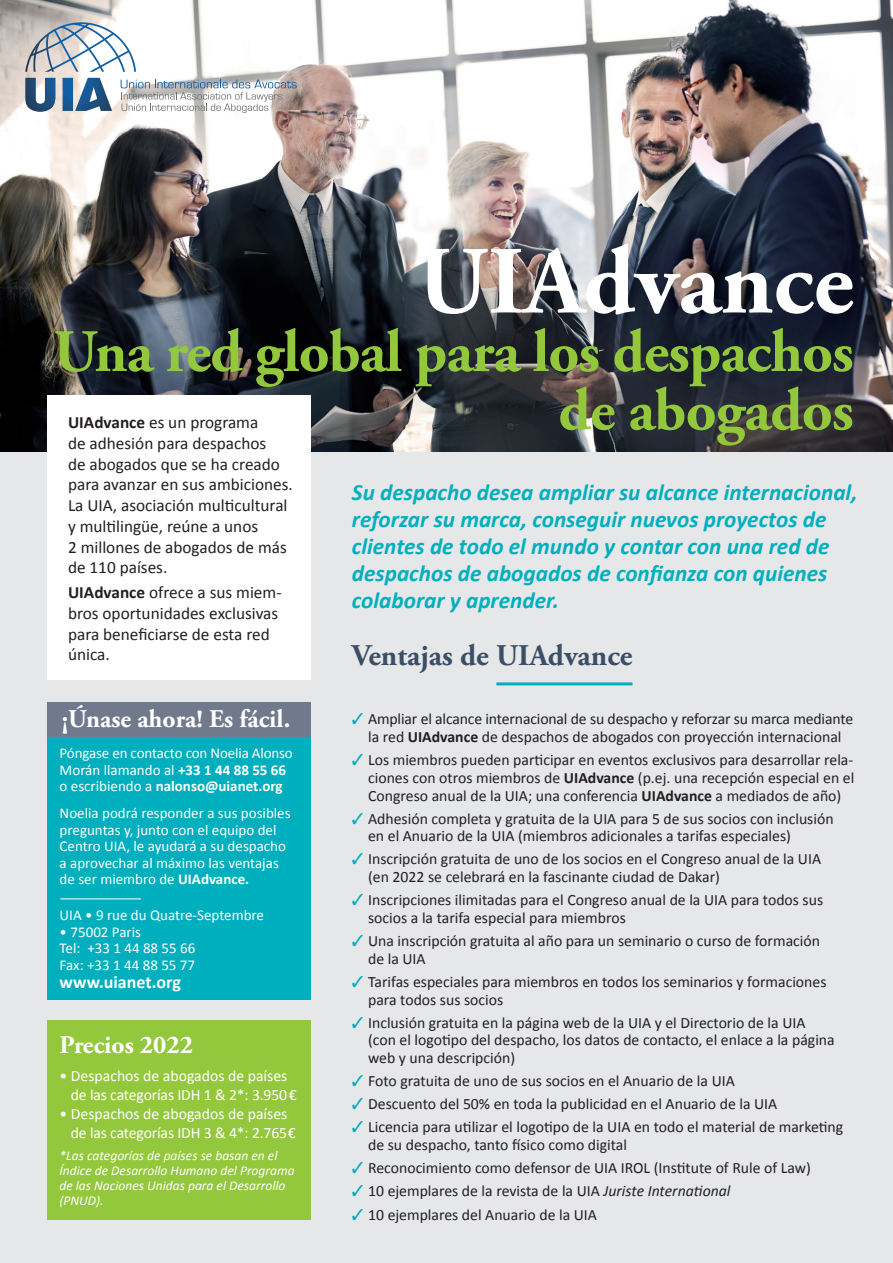
<style>
.page{position:relative;width:893px;height:1263px;background:#e6e7e9}
.page>*{position:absolute;margin:0;border:0;box-sizing:border-box;transform-origin:0 0}
.t1{font:700 96px "Adobe Garamond Pro";color:#fff}
.t2{font:700 60px/58.5px "Adobe Garamond Pro";letter-spacing:-.015em;color:#94c83c;text-align:right}
.t3{font:700 30px "Adobe Garamond Pro";color:#3a4f65}
.t4{font:700 25.5px "Adobe Garamond Pro";color:#fff}
.t5{font:italic 700 23.25px/27px "Calibri";color:#00afbe}
.t6{font:700 18px "Calibri";color:#fff}
.t7{font:17.25px/20.7px "Calibri";color:#231f20}
.t8{font:15.75px/17.9px "Calibri";color:#231f20}
.t9{font:15.75px/18.9px "Calibri";color:#fff}
.t10{font:15px/16.5px "Calibri";color:#fff}
.t11{font:italic 13.5px/15px "Calibri";color:#fff}
.s1{font-weight:700}
.s2{color:#00afbe}
.s3{font-style:italic}
</style>
<div class="page">
<img style="left:0;top:0;width:893px;height:451px">
<div style="left:47px;top:395px;width:263px;height:285px;background:#fff"></div>
<svg style="left:121px;top:80px;width:176px;height:33px;background:#c8cacc"></svg>
<svg style="left:25px;top:78px;width:31px;height:34px"></svg>
<svg style="left:63px;top:78px;width:49px;height:33px;background:#668caf"></svg>
<svg style="left:25px;top:22px;width:111px;height:50px;background:#c5cdd5"></svg>
<hr style="left:496px;top:682px;width:136px;height:3px;background:#00afbe">
<div style="left:47px;top:1020px;width:263px;height:199px;background:#94c83c"></div>
<div style="left:47px;top:702px;width:263px;height:298px;background:#00afbe"></div>
<div style="left:47px;top:702px;width:263px;height:34px;background:#71798c"></div>
<hr style="left:60px;top:898px;width:81px;height:1px;background:#fff">
<h1 class="t1" style="left:417px;top:226px;width:438px">UIAdvance</h1>
<h2 class="t2" style="left:53px;top:324px;width:802px">Una red global para los despachos de abogados</h2>
<p class="t7" style="left:68px;top:411px;width:226px"><span class="s1">UIAdvance</span> es un programa<br>de adhesión para despachos<br>de abogados que se ha creado para avanzar en sus ambiciones.<br>La UIA, asociación multicultural y multilingüe, reúne a unos<br>2 millones de abogados de más de 110 países.</p>
<p class="t7" style="left:68px;top:581px;width:215px"><span class="s1">UIAdvance</span> ofrece a sus miem&shy;bros oportunidades exclusivas para beneficiarse de esta red única.</p>
<h3 class="t5" style="left:352px;top:478px;width:507px">Su despacho desea ampliar su alcance internacional, reforzar su marca, conseguir nuevos proyectos de clientes de todo el mundo y contar con una red de despachos de abogados de confianza con quienes colaborar y aprender.</h3>
<h3 class="t3" style="left:352px;top:638px;width:282px">Ventajas de UIAdvance</h3>
<p class="t8" style="left:352px;top:709px;width:503px;text-align:center"><span class="s2">✓</span> Ampliar el alcance internacional de su despacho y reforzar su marca mediante la red <span class="s1">UIAdvance</span> de despachos de abogados con proyección internacional</p>
<p class="t8" style="left:368px;top:750px;width:488px;text-align:justify;text-indent:-16px"><span class="s2">✓</span> Los miembros pueden participar en eventos exclusivos para desarrollar rela&shy;ciones con otros miembros de <span class="s1">UIAdvance</span> (p.ej. una recepción especial en el Congreso anual de la UIA; una conferencia <span class="s1">UIAdvance</span> a mediados de año)</p>
<p class="t8" style="left:368px;top:809px;width:467px;text-indent:-16px"><span class="s2">✓</span> Adhesión completa y gratuita de la UIA para 5 de sus socios con inclusión en el Anuario de la UIA (miembros adicionales a tarifas especiales)</p>
<p class="t8" style="left:368px;top:849px;width:454px;text-indent:-16px"><span class="s2">✓</span> Inscripción gratuita de uno de los socios en el Congreso anual de la UIA (en 2022 se celebrará en la fascinante ciudad de Dakar)</p>
<p class="t8" style="left:368px;top:890px;width:457px;text-indent:-16px"><span class="s2">✓</span> Inscripciones ilimitadas para el Congreso anual de la UIA para todos sus socios a la tarifa especial para miembros</p>
<p class="t8" style="left:368px;top:931px;width:453px;text-indent:-16px"><span class="s2">✓</span> Una inscripción gratuita al año para un seminario o curso de formación de la UIA</p>
<p class="t8" style="left:368px;top:972px;width:460px;text-indent:-16px"><span class="s2">✓</span> Tarifas especiales para miembros en todos los seminarios y formaciones para todos sus socios</p>
<p class="t8" style="left:368px;top:1013px;width:468px;text-indent:-16px"><span class="s2">✓</span> Inclusión gratuita en la página web de la UIA y el Directorio de la UIA (con el logotipo del despacho, los datos de contacto, el enlace a la página web y una descripción)</p>
<p class="t8" style="left:352px;top:1071px;width:384px"><span class="s2">✓</span> Foto gratuita de uno de sus socios en el Anuario de la UIA</p>
<p class="t8" style="left:352px;top:1094px;width:427px"><span class="s2">✓</span> Descuento del 50% en toda la publicidad en el Anuario de la UIA</p>
<p class="t8" style="left:368px;top:1117px;width:477px;text-indent:-16px"><span class="s2">✓</span> Licencia para utilizar el logotipo de la UIA en todo el material de marketing de su despacho, tanto físico como digital</p>
<p class="t8" style="left:352px;top:1158px;width:461px"><span class="s2">✓</span> Reconocimiento como defensor de UIA IROL (Institute of Rule of Law)</p>
<p class="t8" style="left:352px;top:1181px;width:380px"><span class="s2">✓</span> 10 ejemplares de la revista de la UIA <span class="s3">Juriste International</span></p>
<p class="t8" style="left:352px;top:1205px;width:247px"><span class="s2">✓</span> 10 ejemplares del Anuario de la UIA</p>
<h3 class="t4" style="left:62px;top:704px;width:230px">¡Únase ahora! Es fácil.</h3>
<p class="t10" style="left:60px;top:744px;width:235px">Póngase en contacto con Noelia Alonso<br>Morán llamando al <span class="s1">+33 1 44 88 55 66 </span>o escribiendo a <span class="s1">nalonso@uianet.org</span></p>
<p class="t10" style="left:60px;top:804px;width:232px">Noelia podrá responder a sus posibles preguntas y, junto con el equipo del Centro UIA, le ayudará a su despacho a aprovechar al máximo las ventajas de ser miembro de <span class="s1">UIAdvance.</span></p>
<p class="t10" style="left:60px;top:906px;width:206px">UIA • 9 rue du Quatre-Septembre</p>
<p class="t10" style="left:60px;top:923px;width:137px">• 75002 Paris<br>Tel: +33 1 44 88 55 66<br>Fax: +33 1 44 88 55 77</p>
<p class="t6" style="left:60px;top:971px;width:123px">www.uianet.org</p>
<h3 class="t4" style="left:59px;top:1030px;width:135px">Precios 2022</h3>
<p class="t9" style="left:71px;top:1066px;width:227px;text-indent:-11px">• Despachos de abogados de países de las categorías IDH 1 &amp; 2*: 3.950€</p>
<p class="t9" style="left:71px;top:1103px;width:227px;text-indent:-11px">• Despachos de abogados de países de las categorías IDH 3 &amp; 4*: 2.765€</p>
<p class="t11" style="left:59px;top:1148px;width:237px">*Las categorías de países se basan en el<br>Índice de Desarrollo Humano del Programa de las Naciones Unidas para el Desarrollo (PNUD).</p>
</div>
